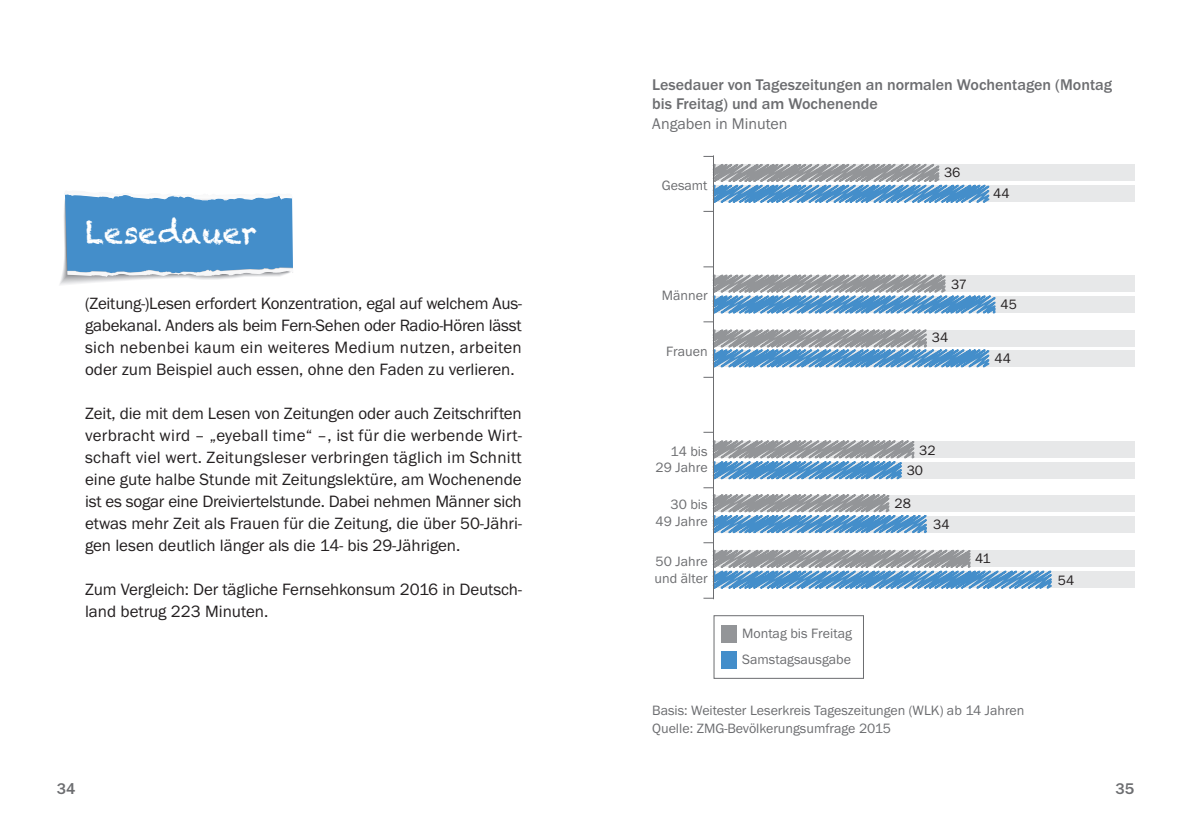
<style>
.page{position:relative;width:1191px;height:840px;background:#fff}
.page>*{position:absolute;margin:0;border:0;box-sizing:border-box;transform-origin:0 0}
.t1{font:30px "Chalkduster";color:#fff}
.t2{font:17px/22px "Franklin Gothic Itc T";color:#231f20;text-align:justify}
.t3{font:500 16px/19.2px "Franklin Gothic Itc T";color:#6c6d70}
.t4{font:16px "Franklin Gothic Itc T";color:#6c6d70}
.t5{font:14px/16.8px "Franklin Gothic Itc T";color:#6c6d70}
.t6{font:14px/20px "Franklin Gothic Itc T";color:#231f20}
</style>
<div class="page">
<svg style="left:60px;top:193px;width:233px;height:92px"></svg>
<div style="left:713px;top:571px;width:421px;height:16px;background:#e7e8e9"></div>
<div style="left:713px;top:550px;width:421px;height:16px;background:#e7e8e9"></div>
<div style="left:713px;top:515px;width:421px;height:17px;background:#e7e8e9"></div>
<div style="left:713px;top:494px;width:421px;height:17px;background:#e7e8e9"></div>
<div style="left:713px;top:462px;width:421px;height:16px;background:#e7e8e9"></div>
<div style="left:713px;top:441px;width:421px;height:16px;background:#e7e8e9"></div>
<div style="left:713px;top:350px;width:421px;height:16px;background:#e7e8e9"></div>
<div style="left:713px;top:330px;width:421px;height:16px;background:#e7e8e9"></div>
<div style="left:713px;top:296px;width:421px;height:16px;background:#e7e8e9"></div>
<div style="left:713px;top:275px;width:421px;height:16px;background:#e7e8e9"></div>
<div style="left:713px;top:185px;width:421px;height:17px;background:#e7e8e9"></div>
<div style="left:713px;top:165px;width:421px;height:16px;background:#e7e8e9"></div>
<svg style="left:703px;top:155px;width:317px;height:57px"></svg>
<svg style="left:703px;top:266px;width:317px;height:112px"></svg>
<svg style="left:703px;top:431px;width:375px;height:169px"></svg>
<hr style="left:713px;top:155px;width:1px;height:444px;background:#6c6d70">
<div style="left:713px;top:615px;width:151px;height:63px;border:1px solid #6c6d70"></div>
<div style="left:721px;top:650px;width:16px;height:18px;background:#448eca"></div>
<div style="left:721px;top:624px;width:16px;height:18px;background:#939598"></div>
<p class="t3" style="left:652px;top:75px;width:461px">Lesedauer von Tageszeitungen an normalen Wochentagen (Montag bis Freitag) und am Wochenende</p>
<p class="t4" style="left:652px;top:114px;width:137px">Angaben in Minuten</p>
<h1 class="t1" style="left:85px;top:215px;width:173px">Lesedauer</h1>
<p class="t2" style="left:85px;top:292px;width:438px">(Zeitung-)Lesen erfordert Konzentration, egal auf welchem Aus&shy;gabekanal. Anders als beim Fern-Sehen oder Radio-Hören lässt sich nebenbei kaum ein weiteres Medium nutzen, arbeiten oder zum Beispiel auch essen, ohne den Faden zu verlieren.</p>
<p class="t2" style="left:85px;top:402px;width:438px">Zeit, die mit dem Lesen von Zeitungen oder auch Zeitschriften verbracht wird – „eyeball time“ –, ist für die werbende Wirt&shy;schaft viel wert. Zeitungsleser verbringen täglich im Schnitt eine gute halbe Stunde mit Zeitungslektüre, am Wochenende ist es sogar eine Dreiviertelstunde. Dabei nehmen Männer sich etwas mehr Zeit als Frauen für die Zeitung, die über 50-Jähri&shy;gen lesen deutlich länger als die 14- bis 29-Jährigen.</p>
<p class="t2" style="left:85px;top:578px;width:438px">Zum Vergleich: Der tägliche Fernsehkonsum 2016 in Deutsch&shy;land betrug 223 Minuten.</p>
<p class="t5" style="left:661px;top:177px;width:47px">Gesamt</p>
<p class="t5" style="left:662px;top:287px;width:47px">Männer</p>
<p class="t5" style="left:666px;top:342px;width:43px">Frauen</p>
<p class="t5" style="left:655px;top:442px;width:54px;text-align:right">14 bis<br>29 Jahre</p>
<p class="t5" style="left:655px;top:495px;width:54px;text-align:right">30 bis<br>49 Jahre</p>
<p class="t5" style="left:654px;top:552px;width:55px">50 Jahre und älter</p>
<p class="t5" style="left:742px;top:624px;width:111px">Montag bis Freitag</p>
<p class="t5" style="left:742px;top:650px;width:110px">Samstagsausgabe</p>
<p class="t6" style="left:944px;top:162px;width:18px">36</p>
<p class="t6" style="left:993px;top:183px;width:18px">44</p>
<p class="t6" style="left:951px;top:273px;width:17px">37</p>
<p class="t6" style="left:932px;top:326px;width:18px">34</p>
<p class="t6" style="left:1000px;top:294px;width:18px">45</p>
<p class="t6" style="left:994px;top:348px;width:18px">44</p>
<p class="t6" style="left:906px;top:440px;width:30px;text-indent:12px">32<br>30</p>
<p class="t6" style="left:894px;top:492px;width:18px">28</p>
<p class="t6" style="left:933px;top:513px;width:18px">34</p>
<p class="t6" style="left:975px;top:548px;width:17px">41</p>
<p class="t5" style="left:652px;top:700px;width:373px;line-height:18px">Basis: Weitester Leserkreis Tageszeitungen (WLK) ab 14 Jahren<br>Quelle: ZMG-Bevölkerungsumfrage 2015</p>
<p class="t6" style="left:1057px;top:569px;width:18px">54</p>
<p class="t3" style="left:57px;top:778px;width:20px">34</p>
<p class="t3" style="left:1115px;top:778px;width:20px">35</p>
</div>
